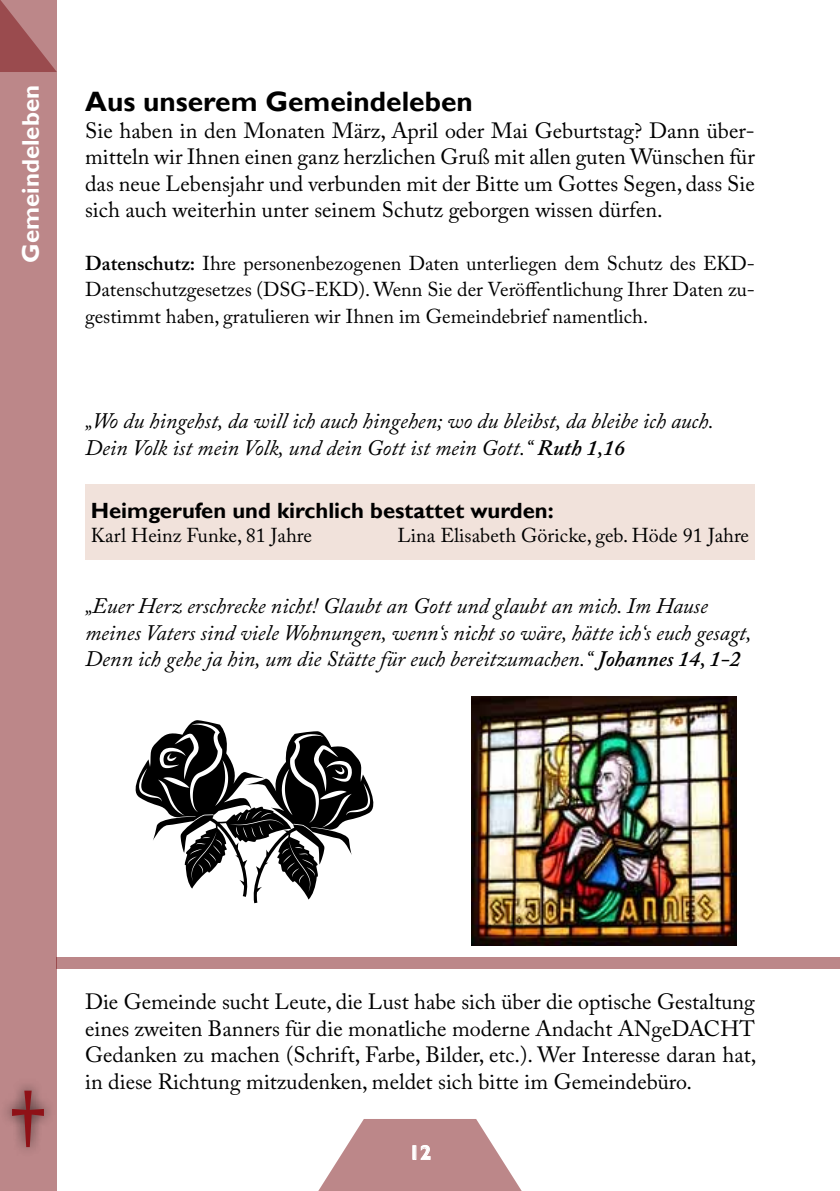
<style>
.page{position:relative;width:840px;height:1191px;background:#fff}
.page>*{position:absolute;margin:0;border:0;box-sizing:border-box;transform-origin:0 0}
.t1{font:96px "Nirmala UI";color:#8f1117}
.t2{font:700 28px "Gill Sans";color:#000}
.t3{font:700 24px "Gill Sans";color:#fff}
.t4{font:22px/26.4px "Adobe Caslon Pro";color:#000;text-align:justify}
.t5{font:italic 22px/26.4px "Adobe Caslon Pro";color:#000}
.t6{font:700 22px "Gill Sans";color:#000}
.t7{font:20px/26.4px "Adobe Caslon Pro";color:#000;text-align:justify}
.t8{font:700 20px "Gill Sans";color:#fff}
.s1{font-weight:600}
</style>
<div class="page">
<div style="left:0;top:0;width:57px;height:1191px;background:#bc8789"></div>
<div style="left:57px;top:957px;width:782px;height:11px;background:#bc8789"></div>
<svg style="left:318px;top:1119px;width:204px;height:72px"></svg>
<div style="left:0;top:1078px;width:56px;height:80px;background:#000;opacity:.75"></div>
<div style="left:85px;top:484px;width:669px;height:75px;background:#f1e2db"></div>
<svg style="left:135px;top:720px;width:239px;height:183px"></svg>
<img style="left:471px;top:696px;width:264px;height:249px">
<p class="t3" style="left:16px;top:263px;width:179px;rotate:-90deg">Gemeindeleben</p>
<p class="t2" style="left:85px;top:85px;width:389px">Aus unserem Gemeindeleben</p>
<p class="t4" style="left:85px;top:117px;width:670px">Sie haben in den Monaten März, April oder Mai Geburtstag? Dann über&shy;mitteln wir Ihnen einen ganz herzlichen Gruß mit allen guten Wünschen für das neue Lebensjahr und verbunden mit der Bitte um Gottes Segen, dass Sie sich auch weiterhin unter seinem Schutz geborgen wissen dürfen.</p>
<p class="t7" style="left:85px;top:250px;width:671px"><span class="s1">Datenschutz:</span> Ihre personenbezogenen Daten unterliegen dem Schutz des EKD-Datenschutzgesetzes (DSG-EKD). Wenn Sie der Veröffentlichung Ihrer Daten zu&shy;gestimmt haben, gratulieren wir Ihnen im Gemeindebrief namentlich.</p>
<p class="t5" style="left:85px;top:407px;width:630px">„Wo du hingehst, da will ich auch hingehen; wo du bleibst, da bleibe ich auch.<br>Dein Volk ist mein Volk, und dein Gott ist mein Gott.“ <span class="s1">Ruth 1,16</span></p>
<p class="t6" style="left:91px;top:497px;width:464px">Heimgerufen und kirchlich bestattet wurden:</p>
<p class="t7" style="left:91px;top:521px;width:222px">Karl Heinz Funke, 81 Jahre</p>
<p class="t7" style="left:397px;top:521px;width:353px">Lina Elisabeth Göricke, geb. Höde 91 Jahre</p>
<p class="t5" style="left:85px;top:592px;width:667px">„Euer Herz erschrecke nicht! Glaubt an Gott und glaubt an mich. Im Hause meines Vaters sind viele Wohnungen, wenn‘s nicht so wäre, hätte ich‘s euch gesagt,<br>Denn ich gehe ja hin, um die Stätte für euch bereitzumachen.“ <span class="s1">Johannes 14, 1-2</span></p>
<h1 class="t1" style="left:10px;top:1045px;width:37px">†</h1>
<p class="t4" style="left:85px;top:988px;width:672px">Die Gemeinde sucht Leute, die Lust habe sich über die optische Gestaltung eines zweiten Banners für die monatliche moderne Andacht ANgeDACHT Gedanken zu machen (Schrift, Farbe, Bilder, etc.). Wer Interesse daran hat, in diese Richtung mitzudenken, meldet sich bitte im Gemeindebüro.</p>
<p class="t8" style="left:408px;top:1140px;width:24px">12</p>
</div>
